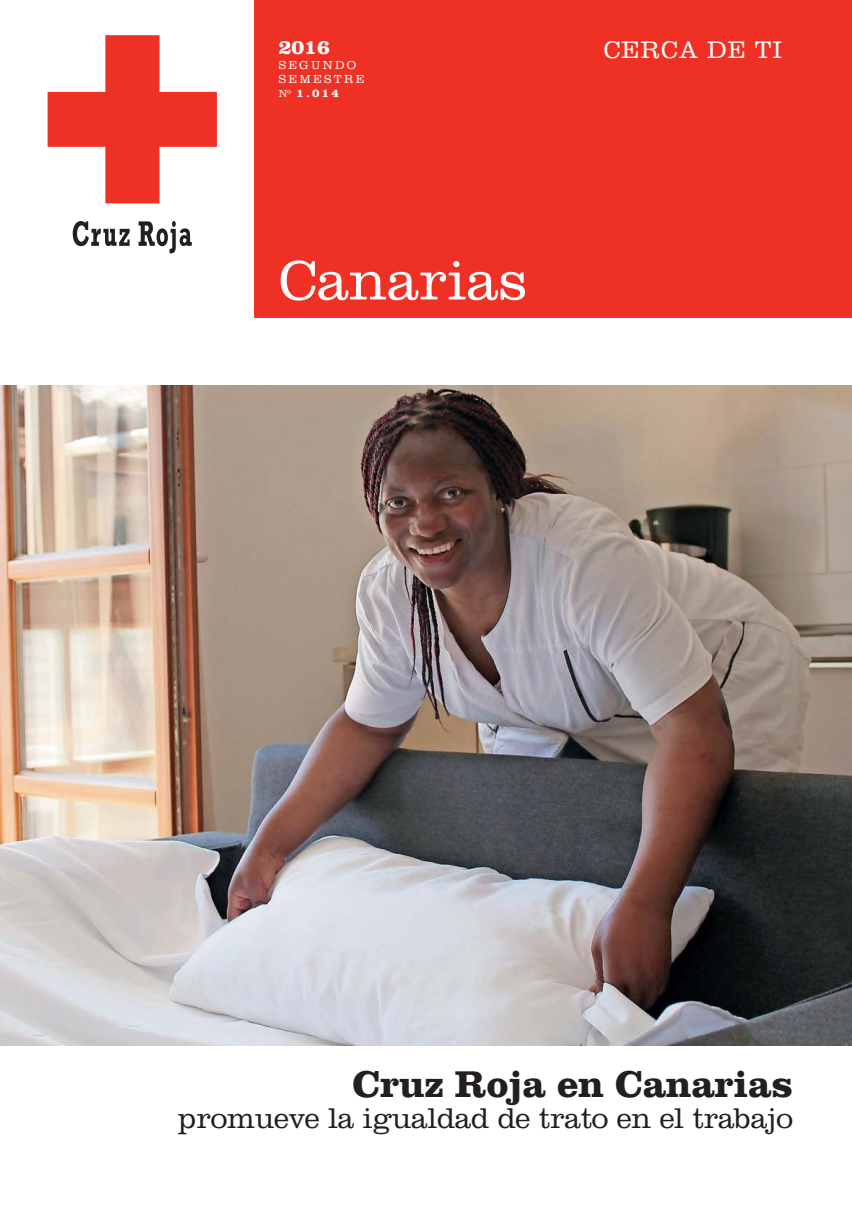
<style>
.page{position:relative;width:852px;height:1222px;background:#fff}
.page>*{position:absolute;margin:0;border:0;box-sizing:border-box;transform-origin:0 0}
.t1{font:300 57.15px "Clarendon";color:#fff}
.t2{font:700 38.7px "Clarendon";letter-spacing:-.01em;color:#231f20}
.t3{font:300 29.55px "Clarendon";letter-spacing:-.01em;color:#231f20}
.t4{font:300 24.9px "Clarendon";letter-spacing:.045em;color:#fff}
.t5{font:700 21px "Clarendon";color:#fff}
.t6{font:300 12px/14.4px "Clarendon";letter-spacing:.195em;color:#fff}
.s1{font-size:10.5px}
.s2{font-weight:700}
</style>
<div class="page">
<div style="left:253px;top:0;width:598px;height:317px;background:#ee3124"></div>
<svg style="left:48px;top:35px;width:169px;height:168px"></svg>
<svg style="left:73px;top:221px;width:119px;height:32px"></svg>
<img style="left:0;top:385px;width:851px;height:660px">
<p class="t5" style="left:279px;top:39px;width:52px">2016</p>
<p class="t6" style="left:279px;top:59px;width:87px">SEGUNDO<br>SEMESTRE<br><span class="s1">Nº</span> <span class="s2">1.014</span></p>
<h1 class="t1" style="left:279px;top:258px;width:250px">Canarias</h1>
<p class="t4" style="left:603px;top:40px;width:180px">CERCA DE TI</p>
<h2 class="t2" style="left:352px;top:1069px;width:441px">Cruz Roja en Canarias</h2>
<p class="t3" style="left:178px;top:1106px;width:615px">promueve la igualdad de trato en el trabajo</p>
</div>
